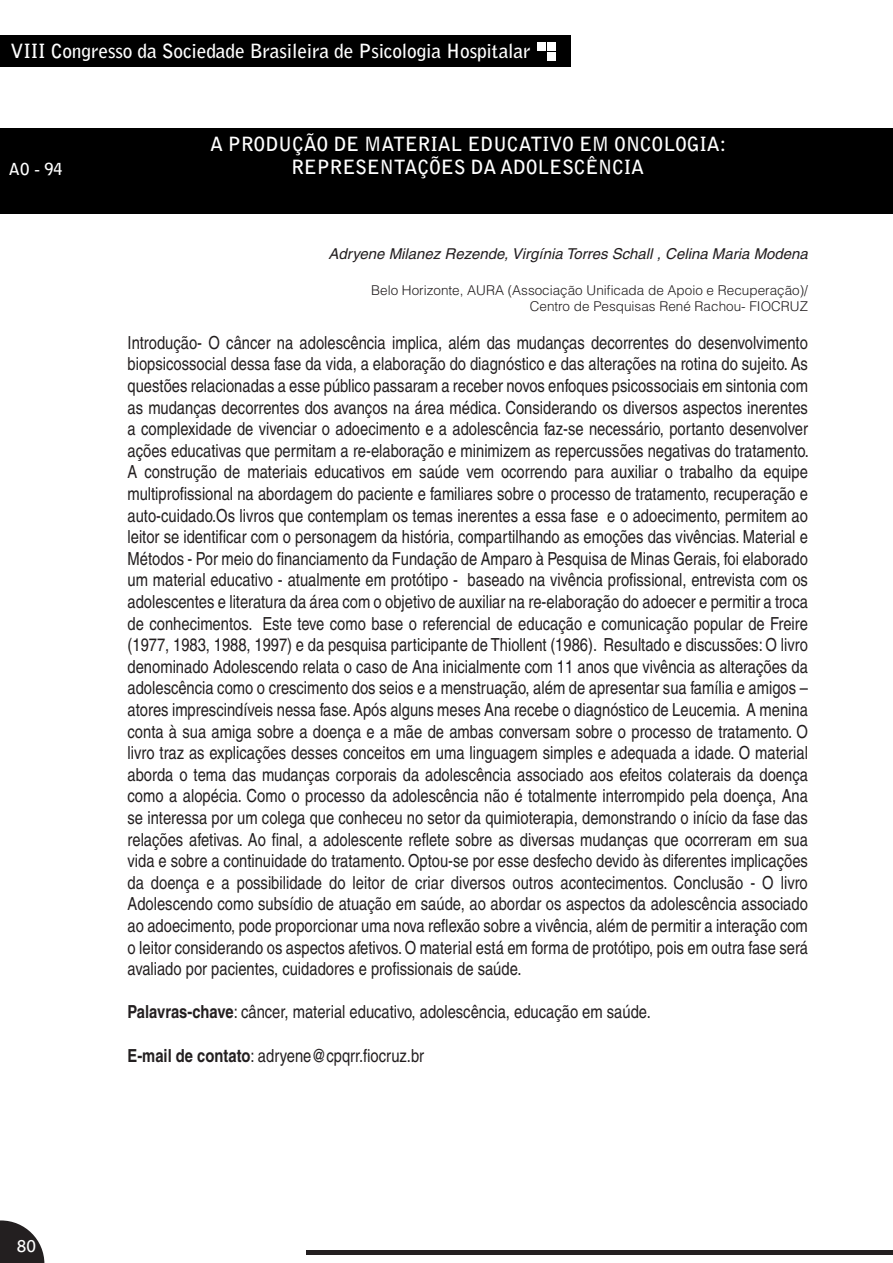
<style>
.page{position:relative;width:893px;height:1263px;background:#fff}
.page>*{position:absolute;margin:0;border:0;box-sizing:border-box;transform-origin:0 0}
.t1{font:700 19.5px "Bell Gothic Std";letter-spacing:-.01em;color:#fff}
.t2{font:condensed 18px/21.6px "Helvetica";color:#231f20;text-align:justify}
.t3{font:18px "Myriad Web Pro";color:#fff}
.t4{font:700 16.5px "Bell Gothic Std";color:#fff}
.t5{font:italic 15px "Helvetica";color:#231f20}
.t6{font:300 13.5px/16.2px "Helvetica";color:#231f20;text-align:right}
.s1{font-weight:700}
</style>
<div class="page">
<div style="left:0;top:35px;width:571px;height:32px;background:#000"></div>
<div style="left:537px;top:42px;width:9px;height:9px;background:#fff"></div>
<div style="left:547px;top:42px;width:9px;height:9px;background:#fff"></div>
<div style="left:547px;top:52px;width:9px;height:9px;background:#fff"></div>
<div style="left:306px;top:1250px;width:587px;height:5px;background:#231f20"></div>
<svg style="left:0;top:1220px;width:44px;height:43px"></svg>
<div style="left:0;top:129px;width:893px;height:85px;background:#000"></div>
<p class="t1" style="left:11px;top:40px;width:522px">VIII Congresso da Sociedade Brasileira de Psicologia Hospitalar</p>
<p class="t1" style="left:210px;top:132px;width:518px">A PRODUÇÃO DE MATERIAL EDUCATIVO EM ONCOLOGIA:</p>
<p class="t4" style="left:9px;top:159px;width:56px">AO - 94</p>
<p class="t1" style="left:291px;top:155px;width:355px">REPRESENTAÇÕES DA ADOLESCÊNCIA</p>
<p class="t4" style="left:9px;top:160px;width:13px">P</p>
<p class="t5" style="left:329px;top:245px;width:481px">Adryene Milanez Rezende, Virgínia Torres Schall , Celina Maria Modena</p>
<p class="t6" style="left:371px;top:282px;width:438px">Belo Horizonte, AURA (Associação Unificada de Apoio e Recuperação)/<br>Centro de Pesquisas René Rachou- FIOCRUZ</p>
<p class="t3" style="left:17px;top:1236px;width:21px">80</p>
<p class="t2" style="left:128px;top:332px;width:683px">Introdução- O câncer na adolescência implica, além das mudanças decorrentes do desenvolvimento biopsicossocial dessa fase da vida, a elaboração do diagnóstico e das alterações na rotina do sujeito. As questões relacionadas a esse público passaram a receber novos enfoques psicossociais em sintonia com as mudanças decorrentes dos avanços na área médica. Considerando os diversos aspectos inerentes a complexidade de vivenciar o adoecimento e a adolescência faz-se necessário, portanto desenvolver ações educativas que permitam a re-elaboração e minimizem as repercussões negativas do tratamento.<br>A construção de materiais educativos em saúde vem ocorrendo para auxiliar o trabalho da equipe multiprofissional na abordagem do paciente e familiares sobre o processo de tratamento, recuperação e auto-cuidado.Os livros que contemplam os temas inerentes a essa fase e o adoecimento, permitem ao leitor se identificar com o personagem da história, compartilhando as emoções das vivências. Material e Métodos - Por meio do financiamento da Fundação de Amparo à Pesquisa de Minas Gerais, foi elaborado um material educativo - atualmente em protótipo - baseado na vivência profissional, entrevista com os adolescentes e literatura da área com o objetivo de auxiliar na re-elaboração do adoecer e permitir a troca de conhecimentos. Este teve como base o referencial de educação e comunicação popular de Freire (1977, 1983, 1988, 1997) e da pesquisa participante de Thiollent (1986). Resultado e discussões: O livro denominado Adolescendo relata o caso de Ana inicialmente com 11 anos que vivência as alterações da adolescência como o crescimento dos seios e a menstruação, além de apresentar sua família e amigos – atores imprescindíveis nessa fase. Após alguns meses Ana recebe o diagnóstico de Leucemia. A menina conta à sua amiga sobre a doença e a mãe de ambas conversam sobre o processo de tratamento. O livro traz as explicações desses conceitos em uma linguagem simples e adequada a idade. O material aborda o tema das mudanças corporais da adolescência associado aos efeitos colaterais da doença como a alopécia. Como o processo da adolescência não é totalmente interrompido pela doença, Ana se interessa por um colega que conheceu no setor da quimioterapia, demonstrando o início da fase das relações afetivas. Ao final, a adolescente reflete sobre as diversas mudanças que ocorreram em sua vida e sobre a continuidade do tratamento. Optou-se por esse desfecho devido às diferentes implicações da doença e a possibilidade do leitor de criar diversos outros acontecimentos. Conclusão - O livro Adolescendo como subsídio de atuação em saúde, ao abordar os aspectos da adolescência associado ao adoecimento, pode proporcionar uma nova reflexão sobre a vivência, além de permitir a interação com o leitor considerando os aspectos afetivos. O material está em forma de protótipo, pois em outra fase será avaliado por pacientes, cuidadores e profissionais de saúde.</p>
<p class="t2" style="left:128px;top:1001px;width:525px"><span class="s1">Palavras-chave</span>: câncer, material educativo, adolescência, educação em saúde.</p>
<p class="t2" style="left:128px;top:1044px;width:298px"><span class="s1">E-mail de contato</span>: adryene@cpqrr.fiocruz.br</p>
</div>
